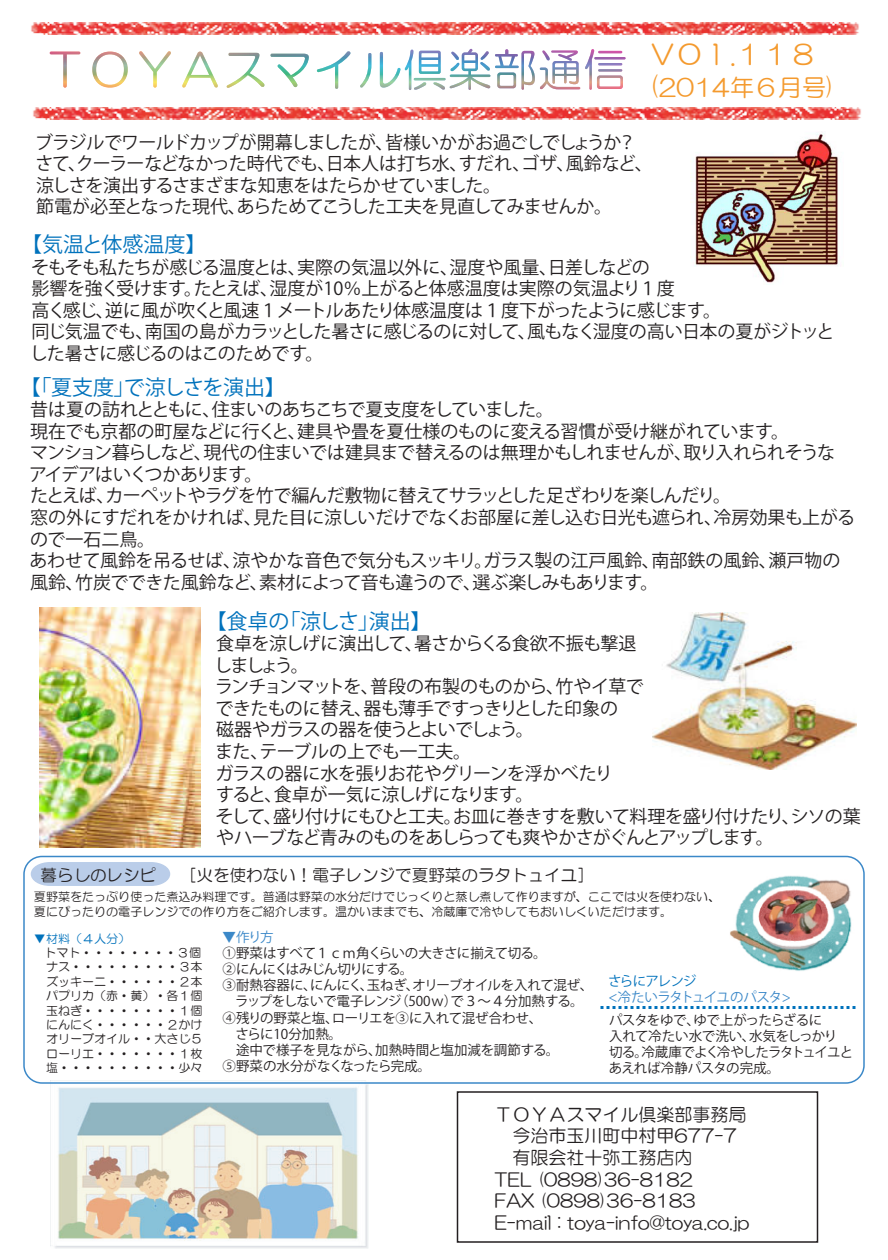
<style>
.page{position:relative;width:888px;height:1260px;background:#fff}
.page>*{position:absolute;margin:0;border:0;box-sizing:border-box;transform-origin:0 0}
.t1{font:27px "HG Maru Gothic MPRO";color:#f49a2e}
.t2{font:24px "HG Maru Gothic MPRO";color:#f49a2e}
.t3{font:21px "Koz Go Pro";color:#0072bc}
.t4{font:18px/21.6px "Koz Go Pro";letter-spacing:-.03em;color:#231f20}
.t5{font:18px/21.6px "HG Maru Gothic MPRO";color:#231f20}
.t6{font:16.5px "HG Maru Gothic MPRO";color:#231f20}
.t7{font:13.5px/16.2px "Koz Go Pro";letter-spacing:-.02em;color:#231f20}
.t8{font:13.5px/16.2px "Koz Go Pro";letter-spacing:-.05em;color:#231f20}
.t9{font:13.5px "Koz Go Pro";letter-spacing:-.07em;color:#3b88c8}
.t10{font:13.5px "Koz Go Pro";letter-spacing:-.055em;color:#0072bc}
.t11{font:12px/14.4px "HG Maru Gothic MPRO";color:#231f20}
.t12{font:12px "HG Maru Gothic MPRO";color:#0072bc}
.s1{font-size:27px}
.s2{font-size:25.5px}
</style>
<div class="page">
<svg style="left:50px;top:52px;width:30px;height:36px"></svg>
<svg style="left:92px;top:52px;width:36px;height:36px"></svg>
<svg style="left:139px;top:51px;width:32px;height:37px"></svg>
<svg style="left:182px;top:52px;width:36px;height:36px"></svg>
<svg style="left:227px;top:53px;width:38px;height:35px"></svg>
<svg style="left:271px;top:54px;width:38px;height:33px"></svg>
<svg style="left:317px;top:51px;width:34px;height:38px"></svg>
<img style="left:360px;top:49px;width:266px;height:41px">
<img style="left:33px;top:107px;width:828px;height:12px">
<img style="left:31px;top:22px;width:828px;height:12px">
<img style="left:52px;top:1080px;width:317px;height:168px">
<div style="left:457px;top:1091px;width:361px;height:152px;border:2px solid #231f20"></div>
<svg style="left:30px;top:861px;width:141px;height:25px;background:#c1d2eb"></svg>
<img style="left:691px;top:133px;width:149px;height:150px">
<img style="left:653px;top:612px;width:204px;height:157px">
<img style="left:39px;top:608px;width:162px;height:240px">
<div style="left:23px;top:856px;width:842px;height:228px;border:2px solid #3b88c8;border-radius:18px"></div>
<img style="left:730px;top:875px;width:122px;height:96px">
<svg style="left:600px;top:1006px;width:256px;height:3px"></svg>
<h1 class="t1" style="left:649px;top:41px;width:169px">ＶＯｌ.１１８</h1>
<h2 class="t2" style="left:649px;top:76px;width:188px"><span class="s1">(</span>2014年６月号<span class="s2">)</span></h2>
<p class="t4" style="left:35px;top:132px;width:619px">ブラジルでワールドカップが開幕しましたが、皆様いかがお過ごしでしょうか？さて、クーラーなどなかった時代でも、日本人は打ち水、すだれ、ゴザ、風鈴など、涼しさを演出するさまざまな知恵をはたらかせていました。<br>節電が必至となった現代、あらためてこうした工夫を見直してみませんか。</p>
<p class="t3" style="left:21px;top:231px;width:187px">【気温と体感温度】</p>
<p class="t4" style="left:30px;top:257px;width:806px">そもそも私たちが感じる温度とは、実際の気温以外に、湿度や風量、日差しなどの<br>影響を強く受けます。たとえば、湿度が10％上がると体感温度は実際の気温より１度<br>高く感じ、逆に風が吹くと風速１メートルあたり体感温度は１度下がったように感じます。<br>同じ気温でも、南国の島がカラッとした暑さに感じるのに対して、風もなく湿度の高い日本の夏がジトッとした暑さに感じるのはこのためです。</p>
<p class="t3" style="left:20px;top:373px;width:268px">【「夏支度」で涼しさを演出】</p>
<p class="t4" style="left:29px;top:399px;width:827px">昔は夏の訪れとともに、住まいのあちこちで夏支度をしていました。<br>現在でも京都の町屋などに行くと、建具や畳を夏仕様のものに変える習慣が受け継がれています。<br>マンション暮らしなど、現代の住まいでは建具まで替えるのは無理かもしれませんが、取り入れられそうなアイデアはいくつかあります。<br>たとえば、カーペットやラグを竹で編んだ敷物に替えてサラッとした足ざわりを楽しんだり。<br>窓の外にすだれをかければ、見た目に涼しいだけでなくお部屋に差し込む日光も遮られ、冷房効果も上がるので一石二鳥。<br>あわせて風鈴を吊るせば、涼やかな音色で気分もスッキリ。ガラス製の江戸風鈴、南部鉄の風鈴、瀬戸物の風鈴、竹炭でできた風鈴など、素材によって音も違うので、選ぶ楽しみもあります。</p>
<p class="t3" style="left:206px;top:607px;width:227px">【食卓の「涼しさ」演出】</p>
<p class="t4" style="left:214px;top:633px;width:648px">食卓を涼しげに演出して、暑さからくる食欲不振も撃退<br>しましょう。<br>ランチョンマットを、普段の布製のものから、竹やイ草で<br>できたものに替え、器も薄手ですっきりとした印象の<br>磁器やガラスの器を使うとよいでしょう。<br>また、テーブルの上でも一工夫。<br>ガラスの器に水を張りお花やグリーンを浮かべたり<br>すると、食卓が一気に涼しげになります。<br>そして、盛り付けにもひと工夫。お皿に巻きすを敷いて料理を盛り付けたり、シソの葉やハーブなど青みのものをあしらっても爽やかさがぐんとアップします。</p>
<p class="t6" style="left:40px;top:867px;width:117px">暮らしのレシピ</p>
<p class="t6" style="left:180px;top:867px;width:415px">［火を使わない！電子レンジで夏野菜のラタトュイユ］</p>
<p class="t11" style="left:34px;top:890px;width:688px">夏野菜をたっぷり使った煮込み料理です。普通は野菜の水分だけでじっくりと蒸し煮して作りますが、ここでは火を使わない、夏にぴったりの電子レンジでの作り方をご紹介します。温かいままでも、冷蔵庫で冷やしてもおいしくいただけます。</p>
<p class="t12" style="left:34px;top:932px;width:98px">▼材料（４人分）</p>
<p class="t11" style="left:34px;top:945px;width:170px;text-indent:11px">トマト・・・・・・・・３個　ナス・・・・・・・・・３本　ズッキーニ・・・・・・２本　パプリカ（赤・黄）・各１個　玉ねぎ・・・・・・・・１個　にんにく・・・・・・２かけ　オリーブオイル・・大さじ５　ローリエ・・・・・・・１枚　塩・・・・・・・・・・少々</p>
<p class="t9" style="left:223px;top:928px;width:53px">▼作り方</p>
<p class="t7" style="left:223px;top:945px;width:372px">①野菜はすべて１ｃｍ角くらいの大きさに揃えて切る。<br>②にんにくはみじん切りにする。<br>③耐熱容器に、にんにく、玉ねぎ、オリーブオイルを入れて混ぜ、　ラップをしないで電子レンジ（500ｗ）で３～４分加熱する。<br>④残りの野菜と塩、ローリエを③に入れて混ぜ合わせ、<br>　さらに10分加熱。<br>　途中で様子を見ながら、加熱時間と塩加減を調節する。<br>⑤野菜の水分がなくなったら完成。</p>
<p class="t10" style="left:608px;top:972px;width:90px">さらにアレンジ</p>
<p class="t9" style="left:609px;top:988px;width:184px">&lt;冷たいラタトュイユのパスタ&gt;</p>
<p class="t8" style="left:609px;top:1012px;width:246px">パスタをゆで、ゆで上がったらざるに<br>入れて冷たい水で洗い、水気をしっかり切る。冷蔵庫でよく冷やしたラタトュイユとあえれば冷静パスタの完成。</p>
<p class="t5" style="left:494px;top:1103px;width:257px">ＴＯＹＡスマイル倶楽部事務局　今治市玉川町中村甲677-7　有限会社十弥工務店内<br>TEL (0898)36-8182<br>FAX (0898)36-8183<br>E-mail : toya-info@toya.co.jp</p>
</div>
